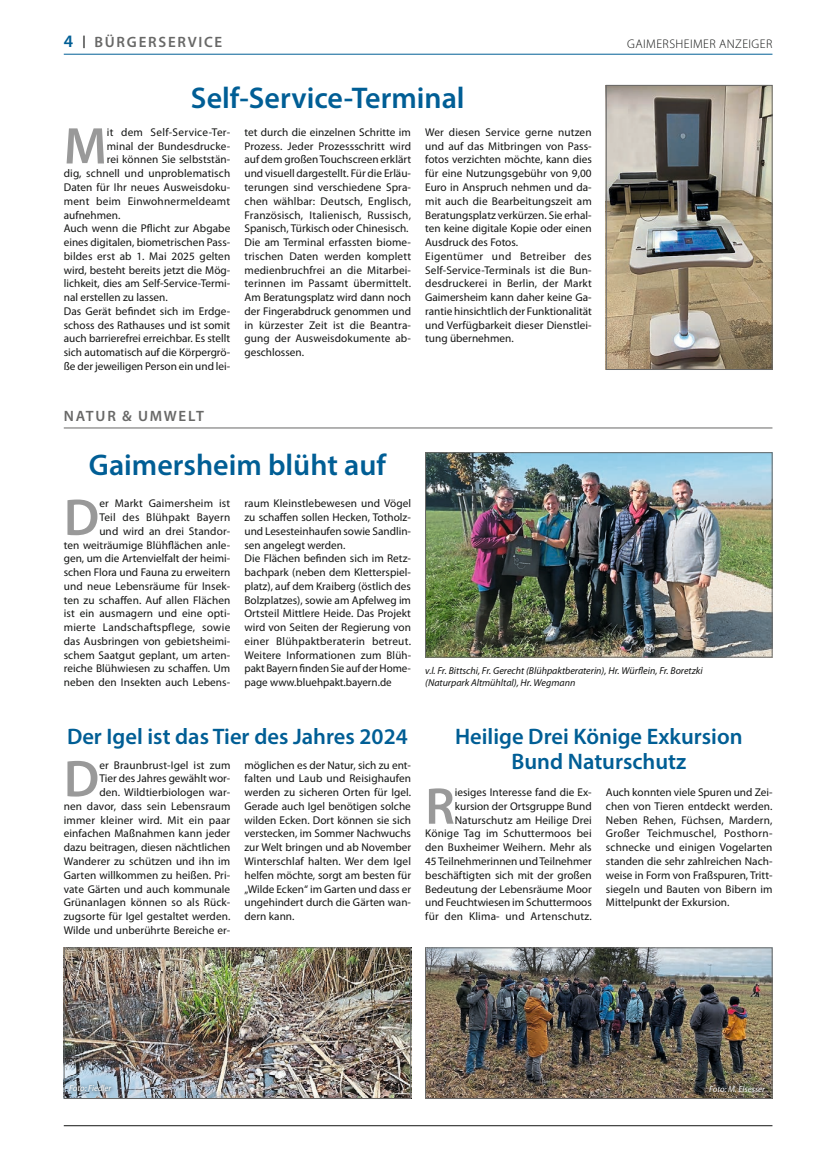
<style>
.page{position:relative;width:815px;height:1152px;background:#fff}
.page>*{position:absolute;margin:0;border:0;box-sizing:border-box;transform-origin:0 0}
.Grundschrift_Textanfang_Initial{font:600 52px "Myriad Pro";color:#999}
.Überschrift_3sp{font:600 30px "Myriad Pro";color:#005e95}
.Überschrift_2sp{font:600 22.5px/25px "Myriad Pro";color:#005e95;text-align:center}
.t1{font:600 15px "Myriad Pro";letter-spacing:.115em;color:#686867}
.t2{font:300 12.5px "Myriad Pro";letter-spacing:.035em;color:#131413}
.Grundschrift_Textanfang_Initial-2{font:11.25px/13.8px "Myriad Pro";letter-spacing:.005em;color:#131413;text-align:right}
.Grundschrift{font:11.25px/13.8px "Myriad Pro";color:#131413;text-align:justify}
.Grundschrift_Textanfang_Initial-3{font:11.25px "Myriad Pro";letter-spacing:.025em;color:#131413}
.Bildtext{font:italic 10px/12.5px "Myriad Pro";color:#131413}
.Bildtext-2{font:italic 8.75px "Myriad Pro";color:#fff}
.s1{font-size:17.5px;color:#005e95}
</style>
<div class="page">
<hr style="left:64px;top:1125px;width:708px;height:1px;background:#131413">
<hr style="left:64px;top:54px;width:708px;height:1px;background:#005e95">
<img style="left:608px;top:87px;width:162px;height:281px">
<div style="left:606px;top:85px;width:166px;height:285px;border:1px solid #686867"></div>
<hr style="left:64px;top:428px;width:708px;height:1px;background:#686867">
<img style="left:427px;top:454px;width:343px;height:201px">
<div style="left:425px;top:452px;width:347px;height:205px;border:1px solid #686867"></div>
<img style="left:66px;top:949px;width:343px;height:147px">
<div style="left:64px;top:947px;width:347px;height:151px;border:1px solid #686867"></div>
<img style="left:427px;top:949px;width:343px;height:147px">
<div style="left:425px;top:947px;width:347px;height:151px;border:1px solid #686867"></div>
<div style="left:66px;top:1081px;width:49px;height:14px;background:#131413;opacity:.75"></div>
<div style="left:706px;top:1081px;width:62px;height:14px;background:#131413;opacity:.75"></div>
<p class="t1" style="left:64px;top:33px;width:160px"><span class="s1">4</span> <sup>|</sup> BÜRGERSERVICE</p>
<p class="t2" style="left:627px;top:37px;width:147px">GAIMERSHEIMER ANZEIGER</p>
<p class="Überschrift_3sp" style="left:191px;top:78px;width:275px">Self-Service-Terminal</p>
<p class="Grundschrift_Textanfang_Initial" style="left:64px;top:113px;width:45px">M</p>
<p class="Grundschrift_Textanfang_Initial-3" style="left:107px;top:126px;width:125px">it dem Self-Service-Ter-</p>
<p class="Grundschrift" style="left:244px;top:126px;width:168px">tet durch die einzelnen Schritte im Prozess. Jeder Prozessschritt wird auf dem großen Touchscreen erklärt und visuell dargestellt. Für die Erläu&shy;terungen sind verschiedene Spra&shy;chen wählbar: Deutsch, Englisch, Französisch, Italienisch, Russisch, Spanisch, Türkisch oder Chinesisch.</p>
<p class="Grundschrift" style="left:244px;top:236px;width:168px">Die am Terminal erfassten biome&shy;trischen Daten werden komplett medienbruchfrei an die Mitarbei&shy;terinnen im Passamt übermittelt.<br>Am Beratungsplatz wird dann noch der Fingerabdruck genommen und in kürzester Zeit ist die Beantra&shy;gung der Ausweisdokumente ab&shy;geschlossen.</p>
<p class="Grundschrift" style="left:425px;top:126px;width:168px">Wer diesen Service gerne nutzen und auf das Mitbringen von Pass&shy;fotos verzichten möchte, kann dies für eine Nutzungsgebühr von 9,00<br>Euro in Anspruch nehmen und da&shy;mit auch die Bearbeitungszeit am Beratungsplatz verkürzen. Sie erhal&shy;ten keine digitale Kopie oder einen Ausdruck des Fotos.</p>
<p class="Grundschrift" style="left:425px;top:249px;width:168px">Eigentümer und Betreiber des Self-Service-Terminals ist die Bun&shy;desdruckerei in Berlin, der Markt Gaimersheim kann daher keine Ga&shy;rantie hinsichtlich der Funktionalität und Verfügbarkeit dieser Dienstlei&shy;tung übernehmen.</p>
<p class="Grundschrift_Textanfang_Initial-2" style="left:107px;top:139px;width:125px">minal der Bundesdrucke-</p>
<p class="Grundschrift_Textanfang_Initial-2" style="left:107px;top:153px;width:125px">rei können Sie selbststän-</p>
<p class="Grundschrift_Textanfang_Initial-2" style="left:64px;top:167px;width:168px">dig, schnell und unproblematisch</p>
<p class="Grundschrift_Textanfang_Initial-2" style="left:64px;top:181px;width:168px">Daten für Ihr neues Ausweisdoku-</p>
<p class="Grundschrift_Textanfang_Initial-2" style="left:64px;top:194px;width:168px">ment beim Einwohnermeldeamt</p>
<p class="Grundschrift_Textanfang_Initial-2" style="left:64px;top:208px;width:58px">aufnehmen.</p>
<p class="Grundschrift" style="left:64px;top:222px;width:168px">Auch wenn die Pflicht zur Abgabe eines digitalen, biometrischen Pass&shy;bildes erst ab 1. Mai 2025 gelten wird, besteht bereits jetzt die Mög&shy;lichkeit, dies am Self-Service-Termi&shy;nal erstellen zu lassen.</p>
<p class="Grundschrift" style="left:64px;top:304px;width:168px">Das Gerät befindet sich im Erdge&shy;schoss des Rathauses und ist somit auch barrierefrei erreichbar. Es stellt sich automatisch auf die Körpergrö&shy;ße der jeweiligen Person ein und lei-</p>
<p class="t1" style="left:64px;top:406px;width:141px">NATUR &amp; UMWELT</p>
<p class="Überschrift_3sp" style="left:89px;top:446px;width:299px">Gaimersheim blüht auf</p>
<p class="Grundschrift_Textanfang_Initial" style="left:64px;top:484px;width:37px">D</p>
<p class="Grundschrift_Textanfang_Initial-2" style="left:64px;top:497px;width:168px">er Markt Gaimersheim ist<br>Teil des Blühpakt Bayern<br>und wird an drei Standor-<br>ten weiträumige Blühflächen anle&shy;gen, um die Artenvielfalt der heimi&shy;schen Flora und Fauna zu erweitern und neue Lebensräume für Insek&shy;ten zu schaffen. Auf allen Flächen ist ein ausmagern und eine opti&shy;mierte Landschaftspflege, sowie das Ausbringen von gebietsheimi&shy;schem Saatgut geplant, um arten&shy;reiche Blühwiesen zu schaffen. Um neben den Insekten auch Lebens-</p>
<p class="Grundschrift_Textanfang_Initial-2" style="left:244px;top:497px;width:168px;text-align:justify">raum Kleinstlebewesen und Vögel zu schaffen sollen Hecken, Totholz&shy;und Lesesteinhaufen sowie Sandlin&shy;sen angelegt werden.</p>
<p class="Grundschrift" style="left:244px;top:552px;width:168px">Die Flächen befinden sich im Retz&shy;bachpark (neben dem Kletterspiel&shy;platz), auf dem Kraiberg (östlich des Bolzplatzes), sowie am Apfelweg im Ortsteil Mittlere Heide. Das Projekt wird von Seiten der Regierung von einer Blühpaktberaterin betreut.<br>Weitere Informationen zum Blüh&shy;pakt Bayern finden Sie auf der Home&shy;page www.bluehpakt.bayern.de</p>
<p class="Bildtext" style="left:425px;top:664px;width:279px">v.l. Fr. Bittschi, Fr. Gerecht (Blühpaktberaterin), Hr. Würflein, Fr. Boretzki (Naturpark Altmühltal), Hr. Wegmann</p>
<p class="Überschrift_2sp" style="left:67px;top:723px;width:342px">Der Igel ist das Tier des Jahres 2024</p>
<p class="Grundschrift_Textanfang_Initial" style="left:64px;top:745px;width:37px">D</p>
<p class="Grundschrift_Textanfang_Initial-2" style="left:64px;top:758px;width:168px">er Braunbrust-Igel ist zum<br>Tier des Jahres gewählt wor-<br>den. Wildtierbiologen war-<br>nen davor, dass sein Lebensraum immer kleiner wird. Mit ein paar einfachen Maßnahmen kann jeder dazu beitragen, diesen nächtlichen<br>Wanderer zu schützen und ihn im<br>Garten willkommen zu heißen. Pri&shy;vate Gärten und auch kommunale<br>Grünanlagen können so als Rück&shy;zugsorte für Igel gestaltet werden.<br>Wilde und unberührte Bereiche er-</p>
<p class="Grundschrift_Textanfang_Initial-2" style="left:244px;top:758px;width:168px;text-align:justify">möglichen es der Natur, sich zu ent&shy;falten und Laub und Reisighaufen werden zu sicheren Orten für Igel.<br>Gerade auch Igel benötigen solche wilden Ecken. Dort können sie sich verstecken, im Sommer Nachwuchs zur Welt bringen und ab November Winterschlaf halten. Wer dem Igel helfen möchte, sorgt am besten für „Wilde Ecken“ im Garten und dass er ungehindert durch die Gärten wan&shy;dern kann.</p>
<p class="Überschrift_2sp" style="left:455px;top:723px;width:289px">Heilige Drei Könige Exkursion<br>Bund Naturschutz</p>
<p class="Grundschrift_Textanfang_Initial-2" style="left:425px;top:786px;width:168px">iesiges Interesse fand die Ex&shy;kursion der Ortsgruppe Bund<br>Naturschutz am Heilige Drei<br>Könige Tag im Schuttermoos bei den Buxheimer Weihern. Mehr als<br>45 Teilnehmerinnen und Teilnehmer beschäftigten sich mit der großen<br>Bedeutung der Lebensräume Moor und Feuchtwiesen im Schuttermoos für den Klima- und Artenschutz.</p>
<p class="Grundschrift_Textanfang_Initial-2" style="left:606px;top:786px;width:168px;text-align:justify">Auch konnten viele Spuren und Zei&shy;chen von Tieren entdeckt werden.<br>Neben Rehen, Füchsen, Mardern, Großer Teichmuschel, Posthorn&shy;schnecke und einigen Vogelarten standen die sehr zahlreichen Nach&shy;weise in Form von Fraßspuren, Tritt&shy;siegeln und Bauten von Bibern im Mittelpunkt der Exkursion.</p>
<p class="Grundschrift_Textanfang_Initial" style="left:425px;top:773px;width:31px">R</p>
<p class="Bildtext-2" style="left:69px;top:1083px;width:44px">Foto: Fiedler</p>
<p class="Bildtext-2" style="left:709px;top:1084px;width:57px">Foto: M. Elsesser</p>
</div>
